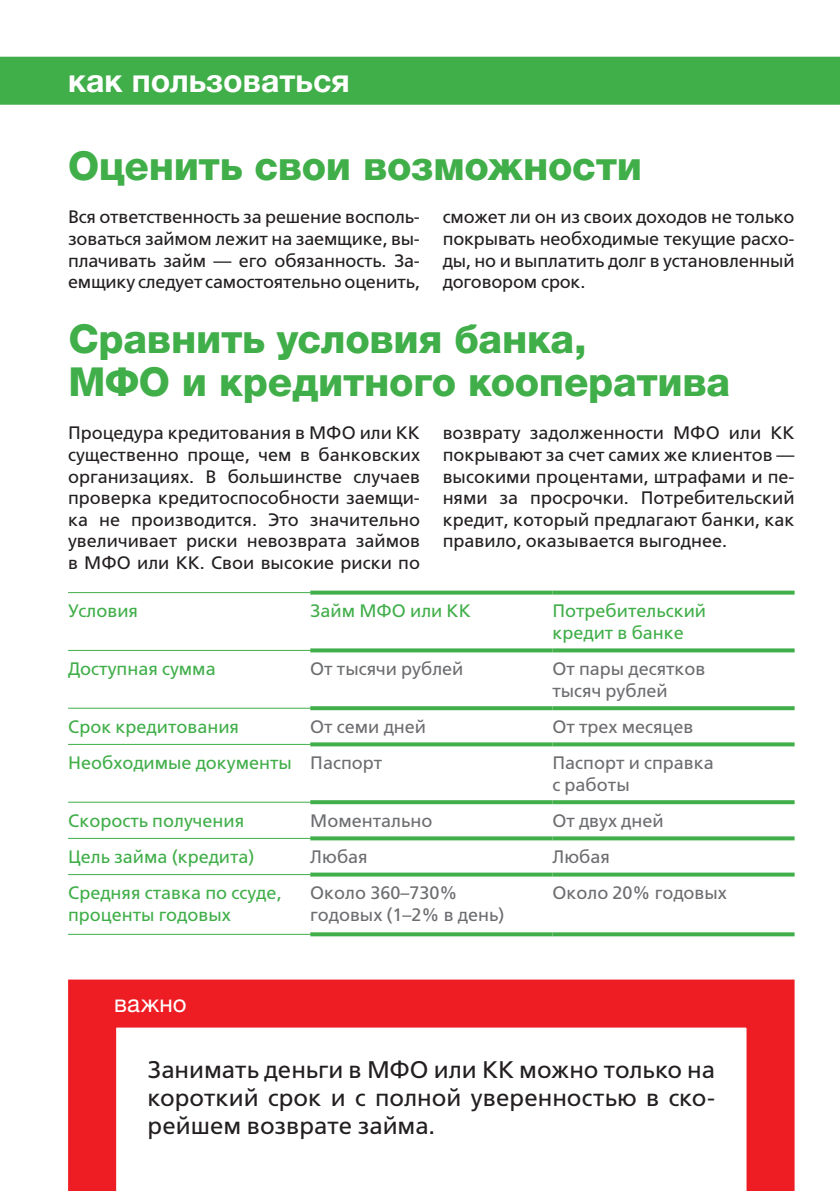
<style>
.page{position:relative;width:840px;height:1191px;background:#fff}
.page>*{position:absolute;margin:0;border:0;box-sizing:border-box;transform-origin:0 0}
.ZAG{font:800 40px "Helvetica Neue LTW1 G";letter-spacing:-.01em;color:#40ae49}
.t1{font:700 32px "Helvetica Neue LTW1 G";color:#fff}
.VREZ{font:24px/28px "Free Set C";color:#231f20;text-align:justify}
.t2{font:24px "Helvetica Neue LTW1 G";letter-spacing:.005em;color:#fff}
.BODY{font:18px/21.6px "Free Set C";color:#231f20;text-align:justify}
.BODY_MANAGED{font:18px/21.6px "Free Set C";letter-spacing:-.01em;color:#231f20;text-align:justify}
.TABLE_BODY{font:18px "Free Set C";color:#6c6d70}
.TABLE_ZAG{font:18px/21.6px "Free Set C";color:#40ae49}
</style>
<div class="page">
<div style="left:0;top:57px;width:839px;height:48px;background:#40ae49"></div>
<svg style="left:310px;top:590px;width:242px;height:4px"></svg>
<svg style="left:552px;top:590px;width:242px;height:4px"></svg>
<svg style="left:310px;top:648px;width:242px;height:4px"></svg>
<svg style="left:552px;top:648px;width:242px;height:4px"></svg>
<svg style="left:310px;top:706px;width:242px;height:4px"></svg>
<svg style="left:552px;top:706px;width:242px;height:4px"></svg>
<svg style="left:310px;top:742px;width:242px;height:4px"></svg>
<svg style="left:552px;top:742px;width:242px;height:4px"></svg>
<svg style="left:310px;top:800px;width:242px;height:4px"></svg>
<svg style="left:552px;top:800px;width:242px;height:4px"></svg>
<svg style="left:310px;top:836px;width:242px;height:4px"></svg>
<svg style="left:552px;top:836px;width:242px;height:4px"></svg>
<svg style="left:310px;top:872px;width:242px;height:4px"></svg>
<svg style="left:552px;top:872px;width:242px;height:4px"></svg>
<svg style="left:310px;top:932px;width:242px;height:4px"></svg>
<svg style="left:552px;top:932px;width:242px;height:4px"></svg>
<hr style="left:68px;top:592px;width:242px;height:1px;background:#40ae49">
<hr style="left:68px;top:650px;width:242px;height:1px;background:#40ae49">
<hr style="left:68px;top:708px;width:242px;height:1px;background:#40ae49">
<hr style="left:68px;top:744px;width:242px;height:1px;background:#40ae49">
<hr style="left:68px;top:802px;width:242px;height:1px;background:#40ae49">
<hr style="left:68px;top:838px;width:242px;height:1px;background:#40ae49">
<hr style="left:68px;top:874px;width:242px;height:1px;background:#40ae49">
<hr style="left:68px;top:934px;width:242px;height:1px;background:#40ae49">
<svg style="left:68px;top:979px;width:727px;height:212px"></svg>
<p class="t1" style="left:68px;top:61px;width:283px">как пользоваться</p>
<p class="ZAG" style="left:68px;top:142px;width:575px">Оценить свои возможности</p>
<p class="BODY_MANAGED" style="left:68px;top:206px;width:353px">Вся ответственность за решение восполь&shy;зоваться займом лежит на заемщике, вы&shy;плачивать займ — его обязанность. За&shy;емщику следует самостоятельно оценить,</p>
<p class="BODY_MANAGED" style="left:442px;top:206px;width:353px">сможет ли он из своих доходов не только покрывать необходимые текущие расхо&shy;ды, но и выплатить долг в установленный договором срок.</p>
<p class="ZAG" style="left:69px;top:315px;width:519px">Сравнить условия банка,</p>
<p class="ZAG" style="left:69px;top:358px;width:663px">МФО и кредитного кооператива</p>
<p class="BODY" style="left:68px;top:422px;width:353px">Процедура кредитования в МФО или КК существенно проще, чем в банковских организациях. В большинстве случаев проверка кредитоспособности заемщи&shy;ка не производится. Это значительно увеличивает риски невозврата займов в МФО или КК. Свои высокие риски по</p>
<p class="BODY" style="left:442px;top:422px;width:353px">возврату задолженности МФО или КК покрывают за счет самих же клиентов — высокими процентами, штрафами и пе&shy;нями за просрочки. Потребительский кредит, который предлагают банки, как правило, оказывается выгоднее.</p>
<p class="TABLE_ZAG" style="left:68px;top:600px;width:71px">Условия</p>
<p class="TABLE_ZAG" style="left:310px;top:600px;width:162px">Займ МФО или КК</p>
<p class="TABLE_ZAG" style="left:552px;top:600px;width:155px">Потребительский</p>
<p class="TABLE_ZAG" style="left:552px;top:622px;width:133px">кредит в банке</p>
<p class="TABLE_ZAG" style="left:68px;top:658px;width:149px">Доступная сумма</p>
<p class="TABLE_BODY" style="left:310px;top:659px;width:155px">От тысячи рублей</p>
<p class="TABLE_BODY" style="left:552px;top:659px;width:154px">От пары десятков</p>
<p class="TABLE_BODY" style="left:552px;top:681px;width:117px">тысяч рублей</p>
<p class="TABLE_ZAG" style="left:68px;top:716px;width:172px">Срок кредитования</p>
<p class="TABLE_BODY" style="left:310px;top:717px;width:117px">От семи дней</p>
<p class="TABLE_BODY" style="left:552px;top:717px;width:142px">От трех месяцев</p>
<p class="TABLE_ZAG" style="left:68px;top:752px;width:225px">Необходимые документы</p>
<p class="TABLE_BODY" style="left:310px;top:753px;width:73px">Паспорт</p>
<p class="TABLE_BODY" style="left:552px;top:753px;width:163px">Паспорт и справка</p>
<p class="TABLE_BODY" style="left:552px;top:774px;width:79px">с работы</p>
<p class="TABLE_ZAG" style="left:68px;top:810px;width:177px">Скорость получения</p>
<p class="TABLE_BODY" style="left:310px;top:811px;width:123px">Моментально</p>
<p class="TABLE_BODY" style="left:552px;top:811px;width:113px">От двух дней</p>
<p class="TABLE_ZAG" style="left:68px;top:846px;width:188px">Цель займа (кредита)</p>
<p class="TABLE_BODY" style="left:310px;top:847px;width:59px">Любая</p>
<p class="TABLE_BODY" style="left:552px;top:847px;width:59px">Любая</p>
<p class="TABLE_ZAG" style="left:68px;top:882px;width:215px">Средняя ставка по ссуде, проценты годовых</p>
<p class="TABLE_BODY" style="left:310px;top:883px;width:149px">Около 360–730%</p>
<p class="TABLE_BODY" style="left:552px;top:883px;width:176px">Около 20% годовых</p>
<p class="TABLE_BODY" style="left:310px;top:905px;width:195px">годовых (1–2% в день)</p>
<p class="t2" style="left:114px;top:988px;width:74px">важно</p>
<p class="VREZ" style="left:147px;top:1056px;width:568px">Занимать деньги в МФО или КК можно только на короткий срок и с полной уверенностью в ско&shy;рейшем возврате займа.</p>
</div>
